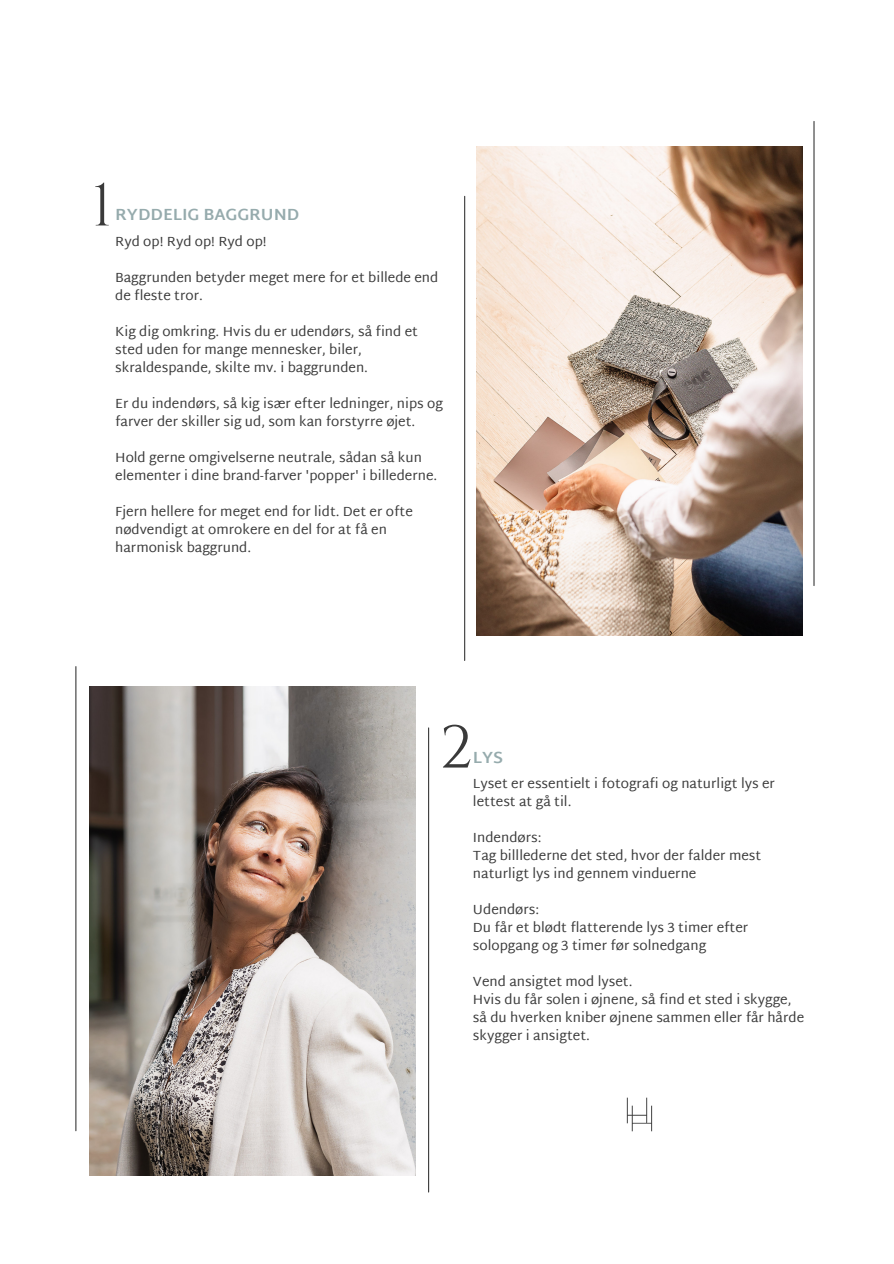
<style>
.page{position:relative;width:894px;height:1264px;background:#fff}
.page>*{position:absolute;margin:0;border:0;box-sizing:border-box;transform-origin:0 0}
.t1{font:60px "Cinzel";color:#3a3a3a}
.t2{font:700 16.5px "Martel Sans";color:#96abad}
.t3{font:13.5px/18px "Martel Sans";color:#3a3a3a}
</style>
<div class="page">
<img style="left:626px;top:1097px;width:26px;height:34px">
<img style="left:89px;top:686px;width:326px;height:489px">
<hr style="left:75px;top:666px;width:1px;height:464px;background:#3a3a3a">
<img style="left:476px;top:146px;width:325px;height:489px">
<hr style="left:428px;top:728px;width:1px;height:463px;background:#3a3a3a">
<hr style="left:813px;top:121px;width:1px;height:464px;background:#3a3a3a">
<hr style="left:464px;top:196px;width:1px;height:464px;background:#3a3a3a">
<p class="t1" style="left:92px;top:167px;width:22px">1</p>
<p class="t2" style="left:115px;top:205px;width:186px">RYDDELIG BAGGRUND</p>
<p class="t3" style="left:115px;top:232px;width:153px">Ryd op! Ryd op! Ryd op!</p>
<p class="t3" style="left:115px;top:268px;width:324px">Baggrunden betyder meget mere for et billede end de fleste tror.</p>
<p class="t3" style="left:115px;top:322px;width:304px">Kig dig omkring. Hvis du er udendørs, så find et sted uden for mange mennesker, biler, skraldespande, skilte mv. i baggrunden.</p>
<p class="t3" style="left:115px;top:394px;width:329px">Er du indendørs, så kig især efter ledninger, nips og farver der skiller sig ud, som kan forstyrre øjet.</p>
<p class="t3" style="left:115px;top:448px;width:323px">Hold gerne omgivelserne neutrale, sådan så kun elementer i dine brand-farver 'popper' i billederne.</p>
<p class="t3" style="left:115px;top:502px;width:299px">Fjern hellere for meget end for lidt. Det er ofte nødvendigt at omrokere en del for at få en harmonisk baggrund.</p>
<p class="t1" style="left:439px;top:709px;width:35px">2</p>
<p class="t2" style="left:473px;top:747px;width:32px">LYS</p>
<p class="t3" style="left:473px;top:774px;width:303px">Lyset er essentielt i fotografi og naturligt lys er lettest at gå til.</p>
<p class="t3" style="left:473px;top:828px;width:70px">Indendørs:</p>
<p class="t3" style="left:473px;top:846px;width:290px">Tag billlederne det sted, hvor der falder mest naturligt lys ind gennem vinduerne</p>
<p class="t3" style="left:473px;top:900px;width:68px">Udendørs:</p>
<p class="t3" style="left:473px;top:918px;width:277px">Du får et blødt flatterende lys 3 timer efter solopgang og 3 timer før solnedgang</p>
<p class="t3" style="left:473px;top:972px;width:161px">Vend ansigtet mod lyset.</p>
<p class="t3" style="left:473px;top:990px;width:332px">Hvis du får solen i øjnene, så find et sted i skygge, så du hverken kniber øjnene sammen eller får hårde skygger i ansigtet.</p>
</div>
